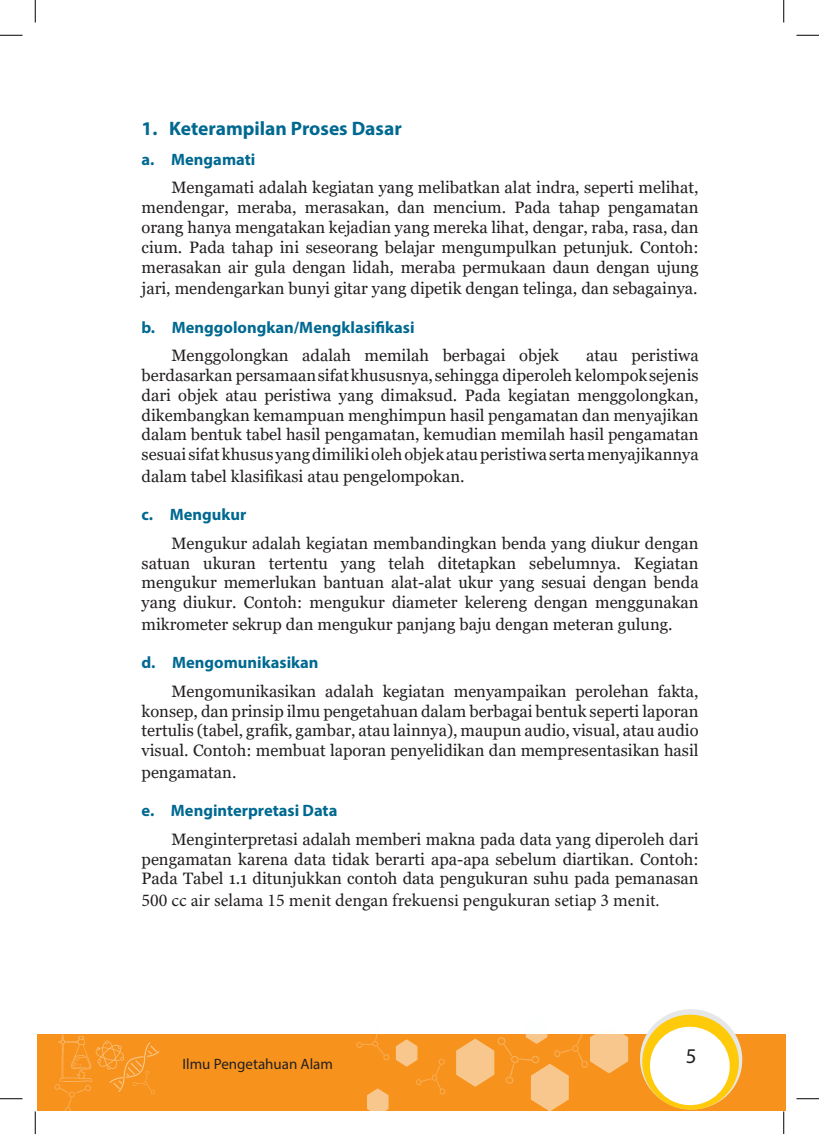
<style>
.page{position:relative;width:819px;height:1134px;background:#fff}
.page>*{position:absolute;margin:0;border:0;box-sizing:border-box;transform-origin:0 0}
.t1{font:21px "Myriad Pro";color:#231f20}
.t2{font:700 19.5px "Myriad Pro";color:#006991}
.t3{font:18px "Minion Pro";color:#231f20}
.t4{font:16.5px/19.8px "Georgia";color:#231f20;text-align:justify}
.t5{font:700 16.5px "Myriad Pro";color:#006991}
.t6{font:15px "Myriad Pro";color:#231f20}
</style>
<div class="page">
<div style="left:37px;top:1033px;width:748px;height:77px;background:#f7931d"></div>
<svg style="left:455px;top:1033px;width:174px;height:78px"></svg>
<svg style="left:356px;top:1033px;width:90px;height:78px"></svg>
<svg style="left:54px;top:1034px;width:105px;height:77px"></svg>
<svg style="left:636px;top:1009px;width:111px;height:102px"></svg>
<svg style="left:0;top:35px;width:22px;height:1px"></svg>
<svg style="left:796px;top:35px;width:23px;height:1px"></svg>
<svg style="left:0;top:1098px;width:22px;height:1px"></svg>
<svg style="left:796px;top:1098px;width:23px;height:1px"></svg>
<svg style="left:35px;top:0;width:1px;height:22px"></svg>
<svg style="left:35px;top:1111px;width:1px;height:23px"></svg>
<svg style="left:783px;top:0;width:1px;height:22px"></svg>
<svg style="left:783px;top:1111px;width:1px;height:23px"></svg>
<p class="t2" style="left:142px;top:116px;width:262px">1. Keterampilan Proses Dasar</p>
<p class="t5" style="left:142px;top:149px;width:115px">a. Mengamati</p>
<p class="t4" style="left:142px;top:178px;width:559px;text-indent:30px">Mengamati adalah kegiatan yang melibatkan alat indra, seperti melihat, mendengar, meraba, merasakan, dan mencium. Pada tahap pengamatan orang hanya mengatakan kejadian yang mereka lihat, dengar, raba, rasa, dan cium. Pada tahap ini seseorang belajar mengumpulkan petunjuk. Contoh: merasakan air gula dengan lidah, meraba permukaan daun dengan ujung</p>
<p class="t4" style="left:142px;top:279px;width:558px">jari, mendengarkan bunyi gitar yang dipetik dengan telinga, dan sebagainya.</p>
<p class="t5" style="left:142px;top:316px;width:274px">b. Menggolongkan/Mengklasifikasi</p>
<p class="t4" style="left:171px;top:346px;width:389px">Menggolongkan adalah memilah berbagai objek</p>
<p class="t4" style="left:142px;top:346px;width:559px;text-indent:445px">atau peristiwa berdasarkan persamaan sifat khususnya, sehingga diperoleh kelompok sejenis dari objek atau peristiwa yang dimaksud. Pada kegiatan menggolongkan, dikembangkan kemampuan menghimpun hasil pengamatan dan menyajikan dalam bentuk tabel hasil pengamatan, kemudian memilah hasil pengamatan sesuai sifat khusus yang dimiliki oleh objek atau peristiwa serta menyajikannya</p>
<p class="t4" style="left:142px;top:466px;width:324px">dalam tabel klasifikasi atau pengelompokan.</p>
<p class="t5" style="left:142px;top:504px;width:106px">c. Mengukur</p>
<p class="t4" style="left:142px;top:533px;width:559px;text-indent:30px">Mengukur adalah kegiatan membandingkan benda yang diukur dengan satuan ukuran tertentu yang telah ditetapkan sebelumnya. Kegiatan mengukur memerlukan bantuan alat-alat ukur yang sesuai dengan benda yang diukur. Contoh: mengukur diameter kelereng dengan menggunakan</p>
<p class="t4" style="left:142px;top:614px;width:533px">mikrometer sekrup dan mengukur panjang baju dengan meteran gulung.</p>
<p class="t5" style="left:142px;top:652px;width:179px">d. Mengomunikasikan</p>
<p class="t4" style="left:142px;top:681px;width:559px;text-indent:30px">Mengomunikasikan adalah kegiatan menyampaikan perolehan fakta, konsep, dan prinsip ilmu pengetahuan dalam berbagai bentuk seperti laporan tertulis (tabel, grafik, gambar, atau lainnya), maupun audio, visual, atau audio visual. Contoh: membuat laporan penyelidikan dan mempresentasikan hasil</p>
<p class="t4" style="left:142px;top:762px;width:96px">pengamatan.</p>
<p class="t5" style="left:142px;top:800px;width:197px">e. Menginterpretasi Data</p>
<p class="t4" style="left:142px;top:829px;width:559px;text-indent:30px">Menginterpretasi adalah memberi makna pada data yang diperoleh dari pengamatan karena data tidak berarti apa-apa sebelum diartikan. Contoh:<br>Pada Tabel 1.1 ditunjukkan contoh data pengukuran suhu pada pemanasan</p>
<p class="t3" style="left:142px;top:888px;width:519px">500 cc air selama 15 menit dengan frekuensi pengukuran setiap 3 menit.</p>
<p class="t6" style="left:182px;top:1054px;width:152px">Ilmu Pengetahuan Alam</p>
<p class="t1" style="left:686px;top:1043px;width:12px">5</p>
</div>
